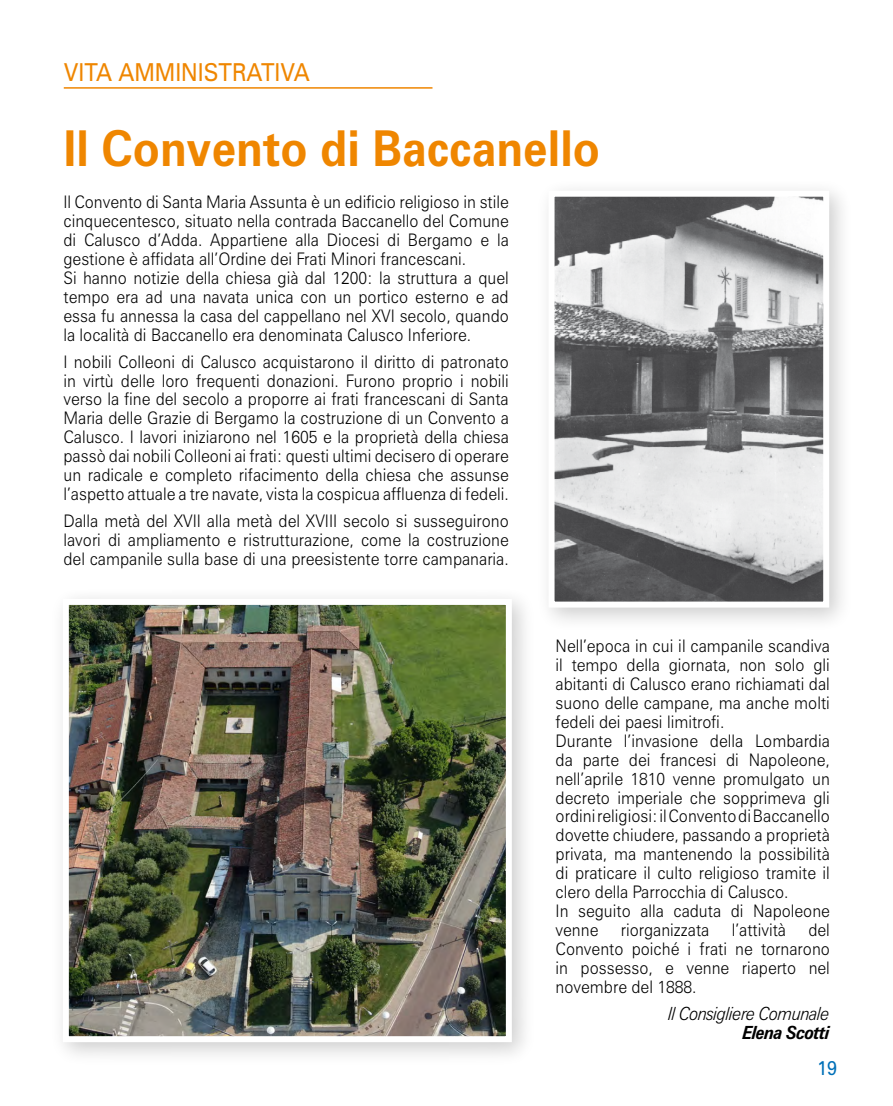
<style>
.page{position:relative;width:893px;height:1106px;background:#fff}
.page>*{position:absolute;margin:0;border:0;box-sizing:border-box;transform-origin:0 0}
.t1{font:700 49.5px "Zurich BT";color:#ef8600;scale:.91 1}
.t2{font:24.75px "Zurich BT";color:#ef8600;scale:.91 1}
.t3{font:19.8px "Zurich BT";color:#0070b8;scale:.91 1}
.t4{font:italic 300 18.15px "Zurich BT";letter-spacing:-.04em;color:#000;scale:.91 1}
.t5{font:italic 700 18.15px "Zurich BT";letter-spacing:-.04em;color:#000;scale:.91 1}
.t6{font:300 17.4px/18.9px "Zurich BT";color:#000;text-align:justify;scale:.91 1}
</style>
<div class="page">
<hr style="left:64px;top:87px;width:368px;height:2px;background:#ef8600">
<div style="left:536px;top:178px;width:318px;height:454px;background:#000;opacity:.2"></div>
<img style="left:556px;top:198px;width:266px;height:402px">
<div style="left:549px;top:191px;width:280px;height:416px;border:6px solid #fff"></div>
<div style="left:50px;top:586px;width:487px;height:481px;background:#000;opacity:.2"></div>
<img style="left:70px;top:606px;width:435px;height:429px">
<div style="left:63px;top:599px;width:449px;height:443px;border:6px solid #fff"></div>
<h2 class="t2" style="left:64px;top:57px;width:268px">VITA AMMIN ISTRATIVA</h2>
<h1 class="t1" style="left:63px;top:118px;width:591px">Il Convento di Baccanello</h1>
<p class="t6" style="left:63px;top:192px;width:491px;text-align:left">Il Convento di Santa Maria Assunta è un edificio religioso in stile cinquecentesco, situato nella contrada Baccanello del Comune di Calusco d’Adda. Appartiene alla Diocesi di Bergamo e la gestione è affidata all’Ordine dei Frati Minori francescani.<br>Si hanno notizie della chiesa già dal 1200: la struttura a quel tempo era ad una navata unica con un portico esterno e ad essa fu annessa la casa del cappellano nel XVI secolo, quando la località di Baccanello era denominata Calusco Inferiore.</p>
<p class="t6" style="left:63px;top:352px;width:491px">I nobili Colleoni di Calusco acquistarono il diritto di patronato in virtù delle loro frequenti donazioni. Furono proprio i nobili verso la fine del secolo a proporre ai frati francescani di Santa Maria delle Grazie di Bergamo la costruzione di un Convento a Calusco. I lavori iniziarono nel 1605 e la proprietà della chiesa passò dai nobili Colleoni ai frati: questi ultimi decisero di operare un radicale e completo rifacimento della chiesa che assunse l’aspetto attuale a tre navate, vista la cospicua affluenza di fedeli.</p>
<p class="t6" style="left:63px;top:511px;width:491px">Dalla metà del XVII alla metà del XVIII secolo si susseguirono lavori di ampliamento e ristrutturazione, come la costruzione del campanile sulla base di una preesistente torre campanaria.</p>
<p class="t6" style="left:556px;top:636px;width:303px;text-align:left">Nell’epoca in cui il campanile scandiva il tempo della giornata, non solo gli abitanti di Calusco erano richiamati dal suono delle campane, ma anche molti fedeli dei paesi limitrofi.<br>Durante l’invasione della Lombardia da parte dei francesi di Napoleone, nell’aprile 1810 venne promulgato un decreto imperiale che sopprimeva gli ordini religiosi: il Convento di Baccanello dovette chiudere, passando a proprietà privata, ma mantenendo la possibilità di praticare il culto religioso tramite il clero della Parrocchia di Calusco.<br>In seguito alla caduta di Napoleone venne</p>
<p class="t6" style="left:621px;top:920px;width:99px">riorganizzata</p>
<p class="t6" style="left:732px;top:920px;width:61px">l’attività</p>
<p class="t6" style="left:556px;top:920px;width:303px;text-indent:253px">del Convento poiché i frati ne tornarono in possesso, e venne riaperto nel novembre del 1888.</p>
<p class="t4" style="left:668px;top:1002px;width:179px">Il Consigliere Comunale</p>
<p class="t5" style="left:743px;top:1021px;width:97px">Elena Scotti</p>
<p class="t3" style="left:817px;top:1056px;width:23px">19</p>
</div>
